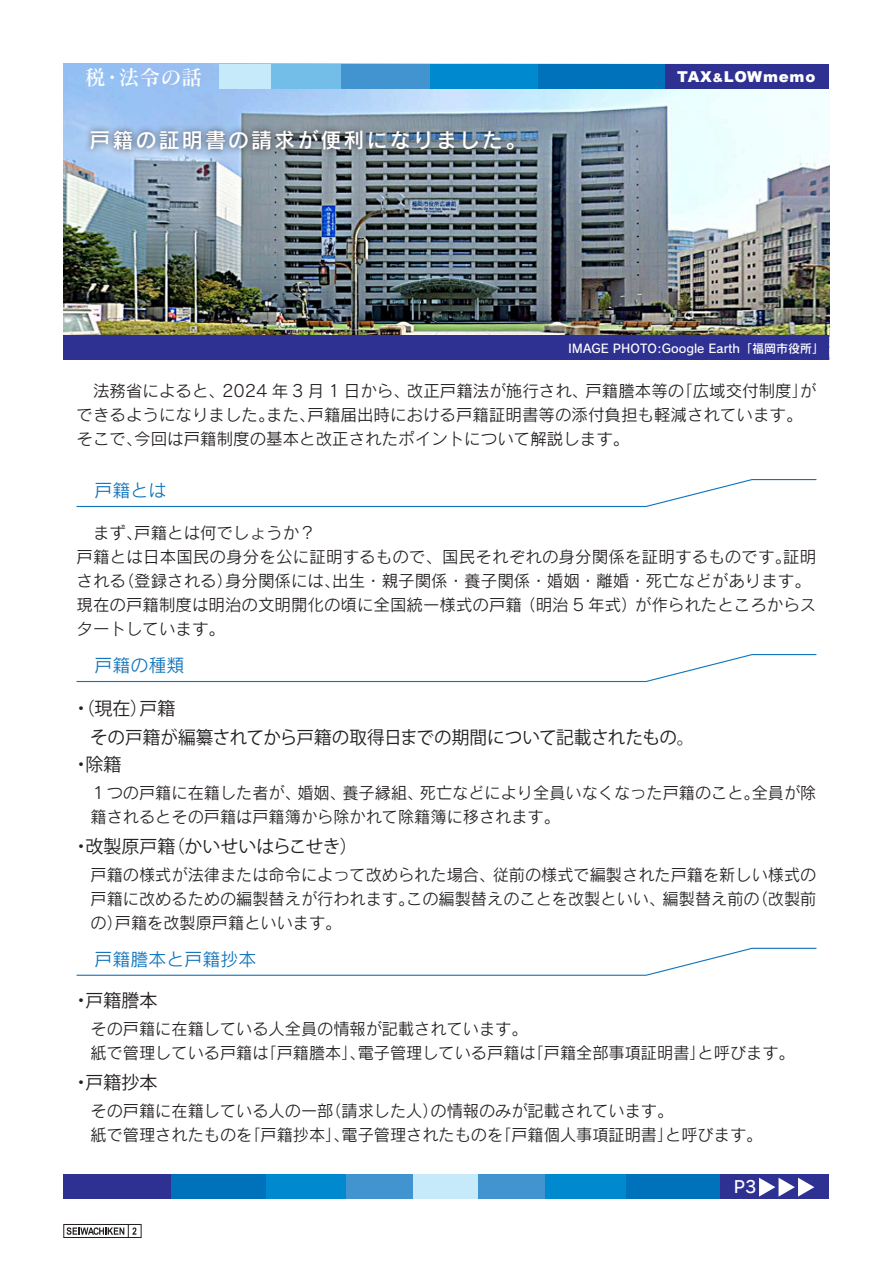
<style>
.page{position:relative;width:893px;height:1263px;background:#fff}
.page>*{position:absolute;margin:0;border:0;box-sizing:border-box;transform-origin:0 0}
.t1{font:21px "Rodin CID DB";letter-spacing:.1em;color:#fff}
.t2{font:21px "Matisse CID DB";color:#fff}
.t3{font:18px "Koz Go Pr 6 N";color:#231f20}
.t4{font:18px "Rodin CID M";color:#1074bc}
.t5{font:16.5px/24px "Rodin CID M";color:#231f20}
.t6{font:16.5px "Rodin CID DB";color:#fff}
.t7{font:900 15px "Arial";letter-spacing:.05em;color:#fff}
.t8{font:12px "Rodin CID DB";color:#fff}
.s1{font-size:12px}
</style>
<div class="page">
<div style="left:64px;top:1224px;width:77px;height:14px;border:1px solid #231f20"></div>
<svg style="left:67px;top:1224px;width:69px;height:14px"></svg>
<img style="left:64px;top:64px;width:765px;height:272px">
<div style="left:720px;top:1174px;width:109px;height:25px;background:#2e3092"></div>
<div style="left:625px;top:1174px;width:95px;height:25px;background:#0072bc"></div>
<div style="left:545px;top:1174px;width:81px;height:25px;background:#0089cf"></div>
<div style="left:63px;top:1174px;width:109px;height:25px;background:#2e3092"></div>
<div style="left:172px;top:1174px;width:94px;height:25px;background:#0072bc"></div>
<div style="left:266px;top:1174px;width:81px;height:25px;background:#0089cf"></div>
<div style="left:406px;top:1174px;width:78px;height:25px;background:#c6eafa"></div>
<div style="left:347px;top:1174px;width:66px;height:25px;background:#4194d0"></div>
<div style="left:479px;top:1174px;width:66px;height:25px;background:#4194d0"></div>
<svg style="left:759px;top:1178px;width:55px;height:18px"></svg>
<div style="left:664px;top:64px;width:165px;height:24px;background:#2e3092"></div>
<div style="left:537px;top:64px;width:128px;height:24px;background:#0072bc"></div>
<div style="left:430px;top:64px;width:108px;height:24px;background:#0089cf"></div>
<div style="left:340px;top:64px;width:90px;height:24px;background:#4194d0"></div>
<div style="left:270px;top:64px;width:70px;height:24px;background:#73bde9"></div>
<div style="left:219px;top:64px;width:52px;height:24px;background:#c6eafa"></div>
<svg style="left:76px;top:479px;width:741px;height:29px"></svg>
<img style="left:79px;top:119px;width:460px;height:44px">
<svg style="left:76px;top:947px;width:741px;height:29px"></svg>
<svg style="left:76px;top:654px;width:741px;height:29px"></svg>
<div style="left:64px;top:336px;width:765px;height:24px;background:#2e3092"></div>
<p class="t2" style="left:85px;top:65px;width:119px">税・法令の話</p>
<p class="t7" style="left:677px;top:66px;width:140px">TAX<span class="s1">&amp;</span>LOWmemo</p>
<p class="t1" style="left:90px;top:127px;width:438px">戸籍の証明書の請求が便利になりました。</p>
<p class="t8" style="left:568px;top:340px;width:257px">IMAGE PHOTO:Google Earth「福岡市役所」</p>
<p class="t5" style="left:77px;top:378px;width:741px">　法務省によると、2024 年 3 月 1 日から、改正戸籍法が施行され、戸籍謄本等の「広域交付制度」ができるようになりました。また、戸籍届出時における戸籍証明書等の添付負担も軽減されています。そこで、今回は戸籍制度の基本と改正されたポイントについて解説します。</p>
<p class="t4" style="left:77px;top:479px;width:91px">　戸籍とは</p>
<p class="t5" style="left:77px;top:520px;width:741px">　まず、戸籍とは何でしょうか？<br>戸籍とは日本国民の身分を公に証明するもので、国民それぞれの身分関係を証明するものです。証明される（登録される）身分関係には、出生・親子関係・養子関係・婚姻・離婚・死亡などがあります。現在の戸籍制度は明治の文明開化の頃に全国統一様式の戸籍（明治 5 年式）が作られたところからスタートしています。</p>
<p class="t4" style="left:77px;top:654px;width:109px">　戸籍の種類</p>
<p class="t3" style="left:72px;top:698px;width:105px">・（現在）戸籍</p>
<p class="t3" style="left:72px;top:754px;width:51px">・除籍</p>
<p class="t3" style="left:90px;top:727px;width:606px">その戸籍が編纂されてから戸籍の取得日までの期間について記載されたもの。</p>
<p class="t5" style="left:91px;top:780px;width:727px">１つの戸籍に在籍した者が、婚姻、養子縁組、死亡などにより全員いなくなった戸籍のこと。全員が除籍されるとその戸籍は戸籍簿から除かれて除籍簿に移されます。</p>
<p class="t3" style="left:72px;top:836px;width:287px">・改製原戸籍（かいせいはらこせき）</p>
<p class="t5" style="left:91px;top:862px;width:727px;text-align:justify">戸籍の様式が法律または命令によって改められた場合、従前の様式で編製された戸籍を新しい様式の戸籍に改めるための編製替えが行われます。この編製替えのことを改製といい、編製替え前の（改製前の）戸籍を改製原戸籍といいます。</p>
<p class="t4" style="left:77px;top:947px;width:181px">　戸籍謄本と戸籍抄本</p>
<p class="t3" style="left:72px;top:990px;width:87px">・戸籍謄本</p>
<p class="t5" style="left:91px;top:1017px;width:706px">その戸籍に在籍している人全員の情報が記載されています。<br>紙で管理している戸籍は「戸籍謄本」、電子管理している戸籍は「戸籍全部事項証明書」と呼びます。</p>
<p class="t3" style="left:72px;top:1072px;width:87px">・戸籍抄本</p>
<p class="t5" style="left:91px;top:1099px;width:673px">その戸籍に在籍している人の一部（請求した人）の情報のみが記載されています。<br>紙で管理されたものを「戸籍抄本」、電子管理されたものを「戸籍個人事項証明書」と呼びます。</p>
<p class="t6" style="left:734px;top:1176px;width:24px">P3</p>
</div>
